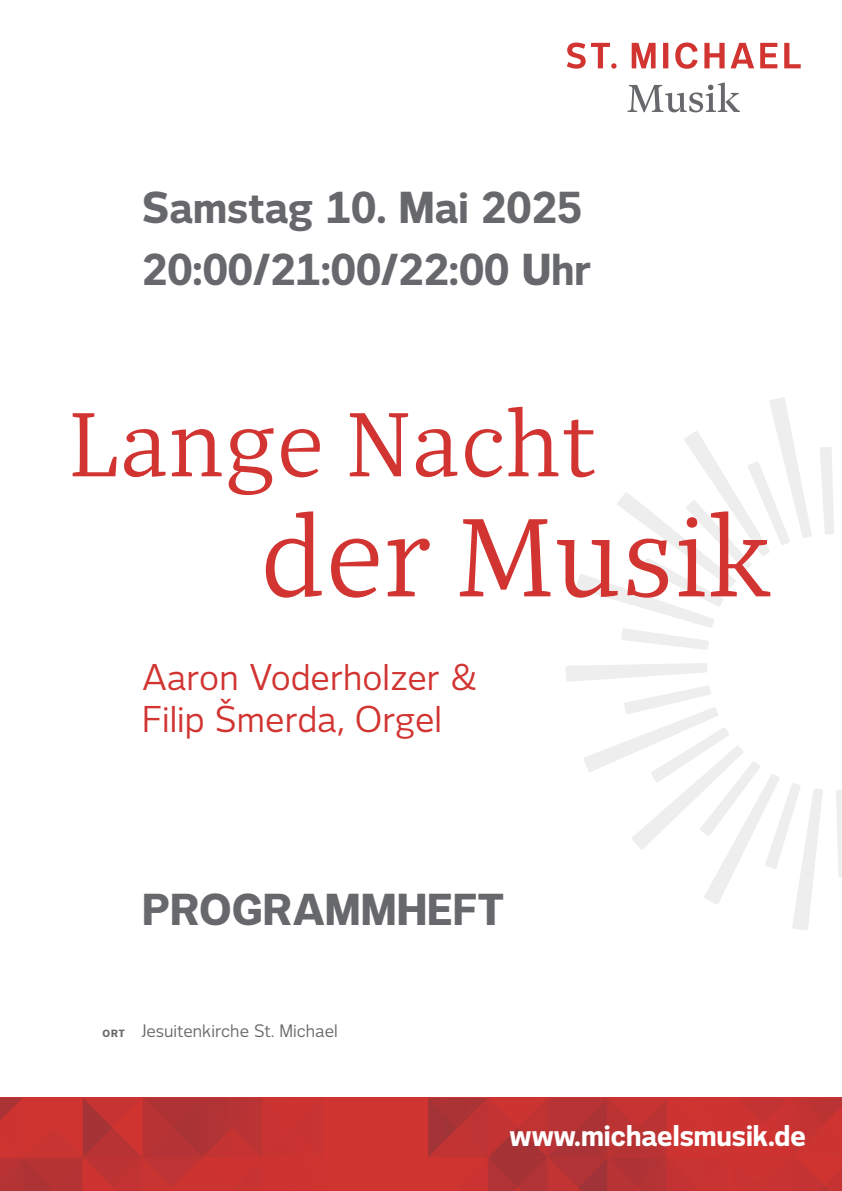
<style>
.page{position:relative;width:842px;height:1191px;background:#fff}
.page>*{position:absolute;margin:0;border:0;box-sizing:border-box;transform-origin:0 0}
.t1{font:110px "Quercus 10";color:#d13431}
.t2{font:90px "Quercus 10";color:#d13431}
.t3{font:700 42px/62px "Voice";color:#67686b}
.t4{font:35px/42px "Voice";color:#d13431}
.t5{font:700 28.2px "Voice";color:#fff}
.t6{font:16.9px "Voice";color:#67686b}
.s1{font-weight:700;font-size:9.9px}
</style>
<div class="page">
<img style="left:796px;top:1152px;width:46px;height:5px">
<img style="left:822px;top:1157px;width:20px;height:25px">
<img style="left:824px;top:1168px;width:18px;height:23px">
<svg style="left:817px;top:1182px;width:13px;height:9px"></svg>
<img style="left:796px;top:1157px;width:26px;height:30px">
<img style="left:793px;top:1164px;width:24px;height:27px">
<img style="left:823px;top:1097px;width:19px;height:25px">
<img style="left:824px;top:1106px;width:18px;height:17px">
<img style="left:819px;top:1123px;width:23px;height:29px">
<img style="left:796px;top:1129px;width:23px;height:25px">
<svg style="left:817px;top:1122px;width:7px;height:7px"></svg>
<img style="left:793px;top:1097px;width:30px;height:30px">
<img style="left:793px;top:1104px;width:24px;height:47px">
<img style="left:761px;top:1157px;width:23px;height:26px">
<img style="left:735px;top:1154px;width:49px;height:3px">
<img style="left:763px;top:1161px;width:24px;height:30px">
<img style="left:787px;top:1164px;width:6px;height:27px">
<img style="left:735px;top:1157px;width:26px;height:26px">
<img style="left:732px;top:1162px;width:25px;height:29px">
<svg style="left:754px;top:1183px;width:14px;height:8px"></svg>
<img style="left:762px;top:1097px;width:25px;height:26px">
<img style="left:763px;top:1099px;width:24px;height:24px">
<img style="left:787px;top:1098px;width:6px;height:50px">
<img style="left:758px;top:1123px;width:29px;height:31px">
<svg style="left:784px;top:1148px;width:12px;height:16px"></svg>
<img style="left:732px;top:1097px;width:30px;height:26px">
<img style="left:732px;top:1102px;width:25px;height:25px">
<img style="left:732px;top:1127px;width:26px;height:27px">
<svg style="left:757px;top:1123px;width:6px;height:5px"></svg>
<img style="left:700px;top:1157px;width:24px;height:27px">
<img style="left:673px;top:1154px;width:51px;height:3px">
<img style="left:701px;top:1158px;width:31px;height:33px">
<img style="left:673px;top:1157px;width:27px;height:27px">
<img style="left:670px;top:1160px;width:27px;height:31px">
<svg style="left:694px;top:1184px;width:12px;height:7px"></svg>
<img style="left:701px;top:1097px;width:26px;height:27px">
<img style="left:727px;top:1097px;width:5px;height:53px">
<img style="left:697px;top:1124px;width:30px;height:30px">
<svg style="left:724px;top:1150px;width:11px;height:12px"></svg>
<img style="left:670px;top:1097px;width:31px;height:30px">
<img style="left:670px;top:1100px;width:27px;height:54px">
<img style="left:611px;top:1154px;width:53px;height:3px">
<img style="left:639px;top:1157px;width:31px;height:34px">
<svg style="left:637px;top:1185px;width:7px;height:6px"></svg>
<img style="left:637px;top:1157px;width:2px;height:30px">
<img style="left:611px;top:1157px;width:26px;height:34px">
<img style="left:636px;top:1097px;width:34px;height:55px">
<img style="left:640px;top:1097px;width:27px;height:55px">
<svg style="left:636px;top:1123px;width:4px;height:4px"></svg>
<img style="left:636px;top:1127px;width:28px;height:27px">
<svg style="left:664px;top:1152px;width:9px;height:8px"></svg>
<img style="left:611px;top:1097px;width:25px;height:57px">
<svg style="left:0;top:1097px;width:611px;height:94px"></svg>
<svg style="left:627px;top:83px;width:113px;height:29px"></svg>
<svg style="left:567px;top:43px;width:234px;height:26px"></svg>
<svg style="left:820px;top:447px;width:14px;height:87px"></svg>
<svg style="left:836px;top:790px;width:6px;height:87px"></svg>
<svg style="left:566px;top:663px;width:257px;height:267px"></svg>
<svg style="left:576px;top:397px;width:236px;height:253px"></svg>
<p class="t3" style="left:142px;top:176px;width:451px">Samstag 10. Mai 2025<br>20:00/21:00/22:00 Uhr</p>
<h2 class="t2" style="left:69px;top:385px;width:528px">Lange Nacht</h2>
<h1 class="t1" style="left:259px;top:484px;width:513px">der Musik</h1>
<p class="t4" style="left:142px;top:655px;width:337px">Aaron Voderholzer &amp;<br>Filip Šmerda, Orgel</p>
<p class="t3" style="left:142px;top:877px;width:364px">PROGRAMMHEFT</p>
<p class="t6" style="left:103px;top:1020px;width:237px"><span class="s1">ORT</span> Jesuitenkirche St. Michael</p>
<p class="t5" style="left:509px;top:1118px;width:298px">www.michaelsmusik.de</p>
</div>
